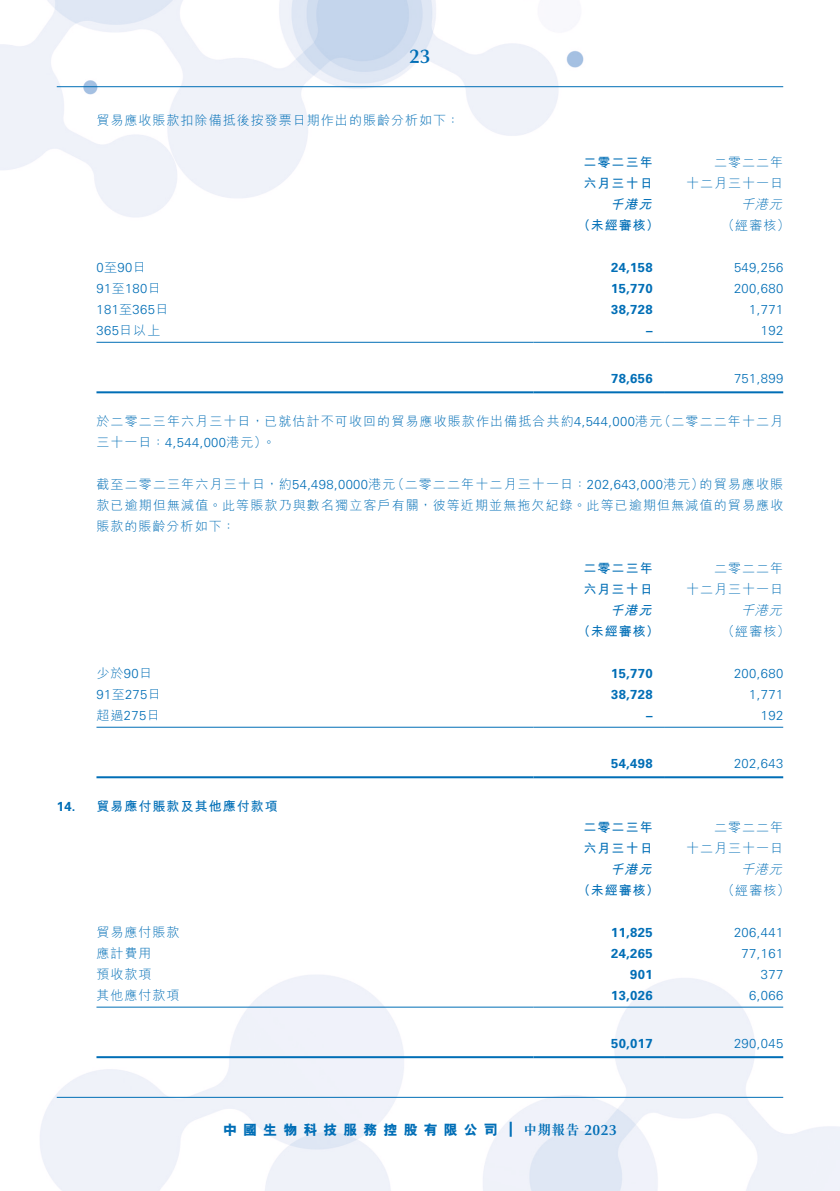
<style>
.page{position:relative;width:840px;height:1191px;background:#fff}
.page>*{position:absolute;margin:0;border:0;box-sizing:border-box;transform-origin:0 0}
.t1{font:600 20px "Optima LT Std";color:#006eb6}
.t2{font:700 15px "Univers LT Std";color:#006eb6}
.t3{font:800 14px "M Hei HK";letter-spacing:.43em;color:#006eb6}
.t4{font:700 14px "M Sung HK";color:#006eb6}
._06_Notes{font:300 13px/21px "M Hei HK";letter-spacing:.085em;color:#006eb6}
._51_N_Table_txt{font:300 13px "Univers LT Std";letter-spacing:.03em;color:#006eb6}
._51_N_Table_txt-2{font:300 13px "M Hei HK";letter-spacing:.08em;color:#006eb6}
._51_N_Table_txt-3{font:700 13px "Univers LT Std";letter-spacing:.03em;color:#006eb6}
._51_N_Table_txt-4{font:700 13px "M Hei HK";letter-spacing:.08em;color:#006eb6}
._06_Notes-2{font:300 13px "Univers LT Std";letter-spacing:.03em;color:#006eb6}
._07_NH1{font:700 13px "M Hei HK";letter-spacing:.08em;color:#006eb6}
._51_N_Table_txt-5{font:italic 300 13px "M Hei HK";color:#006eb6}
._51_N_Table_txt-6{font:italic 700 13px "M Hei HK";color:#006eb6}
._07_NH1-2{font:700 13px "Univers LT Std";color:#006eb6}
.s1{font-family:"M Hei HK"}
.s2{font-family:"Univers LT Std"}
.s3{font-family:"Optima LT Std";font-weight:600;font-size:15px}
</style>
<div class="page">
<img style="left:0;top:0;width:839px;height:1191px">
<hr style="left:57px;top:86px;width:725px;height:1px;background:#006eb6">
<hr style="left:57px;top:1096px;width:725px;height:1px;background:#006eb6">
<hr style="left:96px;top:342px;width:437px;height:1px;background:#006eb6">
<hr style="left:533px;top:342px;width:130px;height:1px;background:#006eb6">
<hr style="left:663px;top:342px;width:119px;height:1px;background:#006eb6">
<hr style="left:96px;top:391px;width:437px;height:2px;background:#006eb6">
<hr style="left:533px;top:391px;width:130px;height:2px;background:#006eb6">
<hr style="left:663px;top:391px;width:119px;height:2px;background:#006eb6">
<hr style="left:96px;top:726px;width:437px;height:1px;background:#006eb6">
<hr style="left:533px;top:726px;width:130px;height:1px;background:#006eb6">
<hr style="left:663px;top:726px;width:119px;height:1px;background:#006eb6">
<hr style="left:96px;top:776px;width:437px;height:2px;background:#006eb6">
<hr style="left:533px;top:776px;width:130px;height:2px;background:#006eb6">
<hr style="left:663px;top:776px;width:119px;height:2px;background:#006eb6">
<hr style="left:96px;top:1006px;width:437px;height:1px;background:#006eb6">
<hr style="left:533px;top:1006px;width:130px;height:1px;background:#006eb6">
<hr style="left:663px;top:1006px;width:119px;height:1px;background:#006eb6">
<hr style="left:96px;top:1056px;width:437px;height:2px;background:#006eb6">
<hr style="left:533px;top:1056px;width:130px;height:2px;background:#006eb6">
<hr style="left:663px;top:1056px;width:119px;height:2px;background:#006eb6">
<p class="_07_NH1-2" style="left:57px;top:798px;width:20px">14.</p>
<h1 class="t1" style="left:409px;top:45px;width:23px">23</h1>
<p class="_06_Notes" style="left:96px;top:109px;width:364px">貿易應收賬款扣除備抵後按發票日期作出的賬齡分析如下：</p>
<p class="_51_N_Table_txt-4" style="left:583px;top:153px;width:71px">二零二三年</p>
<p class="_51_N_Table_txt-4" style="left:583px;top:174px;width:71px">六月三十日</p>
<p class="_51_N_Table_txt-6" style="left:610px;top:195px;width:47px">千港元</p>
<p class="_51_N_Table_txt-2" style="left:713px;top:153px;width:71px">二零二二年</p>
<p class="_51_N_Table_txt-2" style="left:685px;top:174px;width:99px">十二月三十一日</p>
<p class="_51_N_Table_txt-5" style="left:740px;top:195px;width:47px">千港元</p>
<p class="_51_N_Table_txt-4" style="left:577px;top:216px;width:83px">（未經審核）</p>
<p class="_51_N_Table_txt-2" style="left:721px;top:216px;width:69px">（經審核(</p>
<p class="_51_N_Table_txt" style="left:96px;top:260px;width:51px"><span class="s1">至</span>0 90<span class="s1">日</span></p>
<p class="_51_N_Table_txt-3" style="left:610px;top:260px;width:43px">24,158</p>
<p class="_51_N_Table_txt" style="left:733px;top:260px;width:51px">549,256</p>
<p class="_51_N_Table_txt" style="left:96px;top:281px;width:66px">91<span class="s1">至</span>180<span class="s1">日</span></p>
<p class="_51_N_Table_txt-3" style="left:610px;top:281px;width:43px">15,770</p>
<p class="_51_N_Table_txt" style="left:733px;top:281px;width:51px">200,680</p>
<p class="_51_N_Table_txt" style="left:96px;top:302px;width:73px">181<span class="s1">至</span>365<span class="s1">日</span></p>
<p class="_51_N_Table_txt-3" style="left:610px;top:302px;width:43px">38,728</p>
<p class="_51_N_Table_txt" style="left:748px;top:302px;width:35px">1,771</p>
<p class="_51_N_Table_txt" style="left:96px;top:323px;width:65px">365<span class="s1">日以上</span></p>
<p class="_51_N_Table_txt-3" style="left:645px;top:323px;width:8px">–</p>
<p class="_51_N_Table_txt" style="left:760px;top:323px;width:24px">192</p>
<p class="_51_N_Table_txt-3" style="left:610px;top:371px;width:43px">78,656</p>
<p class="_51_N_Table_txt" style="left:733px;top:371px;width:51px">751,899</p>
<p class="_06_Notes" style="left:657px;top:410px;width:127px">（二零二二年十二月</p>
<p class="_06_Notes" style="left:262px;top:410px;width:401px;text-indent:-166px">於二零二三年六月三十日，已就估計不可收回的貿易應收賬款作出備抵合共約<span class="s2">4,544,000</span>港元。</p>
<p class="_06_Notes-2" style="left:96px;top:434px;width:172px"><span class="s1">三十一日：</span>4,544,000<span class="s1">港元(</span></p>
<p class="_06_Notes" style="left:391px;top:473px;width:314px">（二零二二年十二月三十一日：<span class="s2">202,643,000</span>港元）</p>
<p class="_06_Notes" style="left:699px;top:473px;width:85px">的貿易應收賬</p>
<p class="_06_Notes" style="left:96px;top:473px;width:688px">截至二零二三年六月三十日，約<span class="s2">54,498,0000</span>港元<br>款已逾期但無減值。此等賬款乃與數名獨立客戶有關，彼等近期並無拖欠紀錄。此等已逾期但無減值的貿易應收賬款的賬齡分析如下：</p>
<p class="_51_N_Table_txt-4" style="left:583px;top:559px;width:71px">二零二三年</p>
<p class="_51_N_Table_txt-4" style="left:583px;top:580px;width:71px">六月三十日</p>
<p class="_51_N_Table_txt-2" style="left:713px;top:559px;width:71px">二零二二年</p>
<p class="_51_N_Table_txt-2" style="left:685px;top:580px;width:99px">十二月三十一日</p>
<p class="_51_N_Table_txt-5" style="left:740px;top:601px;width:47px">千港元</p>
<p class="_51_N_Table_txt-6" style="left:610px;top:601px;width:47px">千港元</p>
<p class="_51_N_Table_txt-4" style="left:577px;top:622px;width:83px">（未經審核）</p>
<p class="_51_N_Table_txt-2" style="left:721px;top:622px;width:69px">（經審核(</p>
<p class="_51_N_Table_txt-2" style="left:96px;top:664px;width:57px">少於<span class="s2">90</span>日</p>
<p class="_51_N_Table_txt-3" style="left:610px;top:666px;width:43px">15,770</p>
<p class="_51_N_Table_txt" style="left:733px;top:665px;width:51px">200,680</p>
<p class="_51_N_Table_txt" style="left:96px;top:686px;width:66px">91<span class="s1">至</span>275<span class="s1">日</span></p>
<p class="_51_N_Table_txt-3" style="left:610px;top:687px;width:43px">38,728</p>
<p class="_51_N_Table_txt" style="left:748px;top:686px;width:35px">1,771</p>
<p class="_51_N_Table_txt-2" style="left:96px;top:706px;width:65px">超過<span class="s2">275</span>日</p>
<p class="_51_N_Table_txt-3" style="left:645px;top:708px;width:8px">–</p>
<p class="_51_N_Table_txt" style="left:760px;top:707px;width:24px">192</p>
<p class="_51_N_Table_txt-3" style="left:610px;top:756px;width:43px">54,498</p>
<p class="_51_N_Table_txt" style="left:733px;top:755px;width:51px">202,643</p>
<p class="_07_NH1" style="left:96px;top:796px;width:183px">貿易應付賬款及其他應付款項</p>
<p class="_51_N_Table_txt-4" style="left:583px;top:817px;width:71px">二零二三年</p>
<p class="_51_N_Table_txt-4" style="left:583px;top:838px;width:71px">六月三十日</p>
<p class="_51_N_Table_txt-6" style="left:610px;top:859px;width:47px">千港元</p>
<p class="_51_N_Table_txt-2" style="left:713px;top:818px;width:71px">二零二二年</p>
<p class="_51_N_Table_txt-2" style="left:685px;top:839px;width:99px">十二月三十一日</p>
<p class="_51_N_Table_txt-5" style="left:740px;top:860px;width:47px">千港元</p>
<p class="_51_N_Table_txt-4" style="left:577px;top:880px;width:83px">（未經審核）</p>
<p class="_51_N_Table_txt-2" style="left:721px;top:881px;width:69px">（經審核(</p>
<p class="_51_N_Table_txt-2" style="left:96px;top:923px;width:85px">貿易應付賬款</p>
<p class="_51_N_Table_txt-3" style="left:610px;top:924px;width:43px">11,825</p>
<p class="_51_N_Table_txt" style="left:733px;top:924px;width:51px">206,441</p>
<p class="_51_N_Table_txt-2" style="left:96px;top:944px;width:57px">應計費用</p>
<p class="_51_N_Table_txt-3" style="left:610px;top:945px;width:43px">24,265</p>
<p class="_51_N_Table_txt" style="left:741px;top:945px;width:43px">77,161</p>
<p class="_51_N_Table_txt-2" style="left:96px;top:965px;width:57px">預收款項</p>
<p class="_51_N_Table_txt-3" style="left:630px;top:966px;width:24px">901</p>
<p class="_51_N_Table_txt" style="left:760px;top:966px;width:24px">377</p>
<p class="_51_N_Table_txt-2" style="left:96px;top:986px;width:85px">其他應付款項</p>
<p class="_51_N_Table_txt-3" style="left:610px;top:987px;width:43px">13,026</p>
<p class="_51_N_Table_txt" style="left:748px;top:987px;width:35px">6,066</p>
<p class="_51_N_Table_txt-3" style="left:610px;top:1035px;width:43px">50,017</p>
<p class="_51_N_Table_txt" style="left:733px;top:1035px;width:51px">290,045</p>
<p class="t3" style="left:223px;top:1120px;width:276px">中國生物科技服務控股有限公司</p>
<p class="t2" style="left:508px;top:1118px;width:6px">|</p>
<p class="t4" style="left:523px;top:1119px;width:95px">中期報告 <span class="s3">2023</span></p>
</div>
